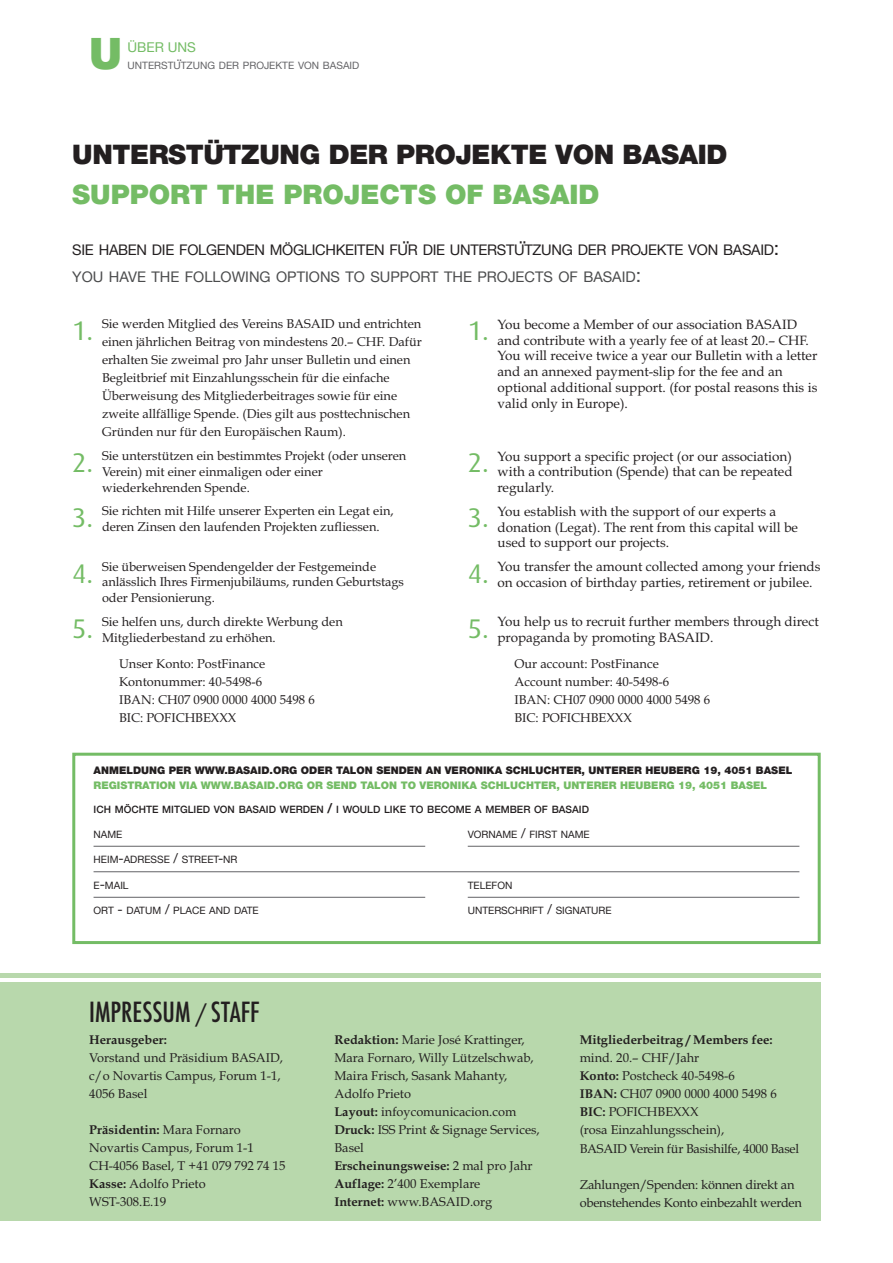
<style>
.page{position:relative;width:893px;height:1263px;background:#fff}
.page>*{position:absolute;margin:0;border:0;box-sizing:border-box;transform-origin:0 0}
.t1{font:900 43.5px "Helvetica Neue";color:#74bc65}
.t2{font:900 27px "Helvetica Neue";letter-spacing:-.015em;color:#231f20}
.t3{font:900 27px "Helvetica Neue";color:#74bc65}
.t4{font:500 condensed 27px "Futura";color:#231f20}
.t5{font:27px "Dax";color:#74bc65}
.t6{font:italic 700 27px "Adobe Hebrew";color:#231f20}
.t7{font:19.5px "Helvetica Neue";color:#231f20}
.t8{font:14.7px "Helvetica Neue";letter-spacing:-.02em;color:#231f20}
.t9{font:14.7px "Helvetica Neue";color:#4b4c4d}
.t10{font:13.5px/15.8px "Book Antiqua";color:#231f20}
.t11{font:13.5px "Helvetica Neue";color:#74bc65}
.t12{font:12.75px/18px "Book Antiqua";color:#231f20}
.t13{font:700 12.75px "Book Antiqua";color:#231f20}
.t14{font:900 10.5px "Helvetica Neue";color:#231f20}
.t15{font:900 10.5px "Helvetica Neue";color:#74bc65}
.t16{font:10.2px "Helvetica Neue";color:#231f20}
.t17{font:500 10.2px "Helvetica Neue";color:#231f20}
.t18{font:10.2px "Helvetica Neue";color:#636366}
.s1{font-size:13.5px}
.s2{font-size:19.5px}
.s3{font-size:22.5px}
.s4{font-weight:700}
</style>
<div class="page">
<div style="left:0;top:982px;width:821px;height:238px;background:#b8d8ac"></div>
<hr style="left:0;top:974px;width:821px;height:4px;background:#b8d8ac">
<div style="left:72px;top:753px;width:749px;height:191px;border:3px solid #74bc65"></div>
<hr style="left:94px;top:846px;width:331px;height:1px;background:#636366">
<hr style="left:94px;top:871px;width:705px;height:1px;background:#636366">
<hr style="left:94px;top:897px;width:331px;height:1px;background:#636366">
<hr style="left:468px;top:846px;width:331px;height:1px;background:#636366">
<hr style="left:468px;top:897px;width:331px;height:1px;background:#636366">
<h1 class="t1" style="left:89px;top:38px;width:35px">U</h1>
<p class="t11" style="left:128px;top:40px;width:70px">ÜBER UNS</p>
<p class="t18" style="left:128px;top:60px;width:233px">UNTERSTU<span class="s1">̈</span>TZUNG DER PROJEKTE VON BASAID</p>
<h2 class="t2" style="left:72px;top:145px;width:657px">UNTERSTÜTZUNG DER PROJEKTE VON BASAID</h2>
<h2 class="t6" style="left:224px;top:139px;width:9px">̈</h2>
<h2 class="t3" style="left:72px;top:185px;width:529px">SUPPORT THE PROJECTS OF BASAID</h2>
<h3 class="t7" style="left:525px;top:237px;width:7px">̈</h3>
<p class="t9" style="left:72px;top:268px;width:570px">YOU HAVE THE FOLLOWING OPTIONS TO SUPPORT THE PROJECTS OF BASAID<span class="s2">:</span></p>
<p class="t12" style="left:102px;top:316px;width:321px">Sie werden Mitglied des Vereins BASAID und entrichten einen jährlichen Beitrag von mindestens 20.– CHF. Dafür erhalten Sie zweimal pro Jahr unser Bulletin und einen Begleitbrief mit Einzahlungsschein für die einfache Überweisung des Mitgliederbeitrages sowie für eine zweite allfällige Spende. (Dies gilt aus posttechnischen Gründen nur für den Europäischen Raum).</p>
<p class="t8" style="left:72px;top:241px;width:708px">SIE HABEN DIE FOLGENDEN MÖGLICHKEITEN FUR<span class="s2">̈</span> DIE UNTERSTUTZUNG DER PROJEKTE VON BASAID<span class="s2">:</span></p>
<p class="t10" style="left:497px;top:318px;width:321px">You become a Member of our association BASAID and contribute with a yearly fee of at least 20.– CHF.<br>You will receive twice a year our Bulletin with a letter and an annexed payment-slip for the fee and an optional additional support. (for postal reasons this is valid only in Europe).</p>
<h2 class="t5" style="left:72px;top:322px;width:23px">1.</h2>
<h2 class="t5" style="left:468px;top:322px;width:23px">1.</h2>
<h2 class="t5" style="left:72px;top:453px;width:23px">2.</h2>
<p class="t12" style="left:102px;top:449px;width:306px;line-height:15.8px">Sie unterstützen ein bestimmtes Projekt (oder unseren<br>Verein) mit einer einmaligen oder einer wiederkehrenden Spende.</p>
<h2 class="t5" style="left:468px;top:453px;width:23px">2.</h2>
<p class="t10" style="left:497px;top:450px;width:297px;text-align:justify">You support a specific project (or our association) with a contribution (Spende) that can be repeated regularly.</p>
<p class="t12" style="left:102px;top:503px;width:293px">Sie richten mit Hilfe unserer Experten ein Legat ein,</p>
<p class="t12" style="left:72px;top:519px;width:309px"><sup>3.</sup> deren Zinsen den laufenden Projekten zufliessen.</p>
<p class="t12" style="left:102px;top:560px;width:303px;line-height:15.8px">Sie überweisen Spendengelder der Festgemeinde anlässlich Ihres Firmenjubiläums, runden Geburtstags oder Pensionierung.</p>
<h2 class="t5" style="left:72px;top:564px;width:23px">4.</h2>
<p class="t12" style="left:102px;top:614px;width:242px">Sie helfen uns, durch direkte Werbung den</p>
<p class="t12" style="left:119px;top:625px;width:158px;line-height:26.7px;text-indent:-47px"><sup>5.</sup> Mitgliederbestand zu erhöhen.<br>Unser Konto: PostFinance</p>
<p class="t12" style="left:119px;top:674px;width:197px">Kontonummer: 40-5498-6<br>IBAN: CH07 0900 0000 4000 5498 6<br>BIC: POFICHBEXXX</p>
<h2 class="t5" style="left:468px;top:509px;width:23px">3.</h2>
<p class="t10" style="left:497px;top:505px;width:302px">You establish with the support of our experts a donation (Legat). The rent from this capital will be used to support our projects.</p>
<p class="t10" style="left:497px;top:560px;width:325px">You transfer the amount collected among your friends</p>
<p class="t10" style="left:468px;top:576px;width:346px"><sup>4.</sup> on occasion of birthday parties, retirement or jubilee.</p>
<p class="t10" style="left:497px;top:615px;width:323px">You help us to recruit further members through direct</p>
<p class="t10" style="left:468px;top:631px;width:247px"><sup>5.</sup> propaganda by promoting BASAID.</p>
<p class="t12" style="left:514px;top:656px;width:197px">Our account: PostFinance<br>Account number: 40-5498-6<br>IBAN: CH07 0900 0000 4000 5498 6<br>BIC: POFICHBEXXX</p>
<p class="t14" style="left:94px;top:767px;width:700px">ANMELDUNG PER WWW.BASAID.ORG ODER TALON SENDEN AN VERONIKA SCHLUCHTER, UNTERER HEUBERG 19, 4051 BASEL</p>
<p class="t15" style="left:94px;top:782px;width:675px">REGISTRATION VIA WWW.BASAID.ORG OR SEND TALON TO VERONIKA SCHLUCHTER, UNTERER HEUBERG 19, 4051 BASEL</p>
<p class="t17" style="left:94px;top:803px;width:497px">ICH MÖCHTE MITGLIED VON BASAID WERDEN <span class="s1">/</span> I WOULD LIKE TO BECOME A MEMBER OF BASAID</p>
<p class="t16" style="left:94px;top:828px;width:30px">NAME</p>
<p class="t16" style="left:468px;top:828px;width:124px">VORNAME <span class="s1">/</span> FIRST NAME</p>
<p class="t16" style="left:94px;top:854px;width:145px">HEIM<span class="s1">-</span>ADRESSE <span class="s1">/</span> STREET<span class="s1">-</span>NR</p>
<p class="t16" style="left:94px;top:879px;width:37px">E<span class="s1">-</span>MAIL</p>
<p class="t16" style="left:468px;top:879px;width:46px">TELEFON</p>
<p class="t16" style="left:94px;top:905px;width:167px">ORT <span class="s1">-</span> DATUM <span class="s1">/</span> PLACE AND DATE</p>
<p class="t16" style="left:468px;top:905px;width:145px">UNTERSCHRIFT <span class="s1">/</span> SIGNATURE</p>
<h2 class="t4" style="left:89px;top:997px;width:172px">IMPRESSUM <span class="s3">/</span> STAFF</h2>
<p class="t13" style="left:89px;top:1035px;width:79px">Herausgeber:</p>
<p class="t12" style="left:89px;top:1050px;width:195px">Vorstand und Präsidium BASAID, c/o Novartis Campus, Forum 1-1,<br>4056 Basel</p>
<p class="t12" style="left:89px;top:1122px;width:198px"><span class="s4">Präsidentin:</span> Mara Fornaro<br>Novartis Campus, Forum 1-1<br>CH-4056 Basel, T +41 079 792 74 15<br><span class="s4">Kasse:</span> Adolfo Prieto<br>WST-308.E.19</p>
<p class="t12" style="left:334px;top:1032px;width:207px"><span class="s4">Redaktion:</span> Marie José Krattinger,<br>Mara Fornaro, Willy Lützelschwab,<br>Maira Frisch, Sasank Mahanty,<br>Adolfo Prieto<br><span class="s4">Layout:</span> infoycomunicacion.com<br><span class="s4">Druck:</span> ISS Print &amp; Signage Services,<br>Basel<br><span class="s4">Erscheinungsweise:</span> 2 mal pro Jahr<br><span class="s4">Auflage:</span> 2’400 Exemplare<br><span class="s4">Internet:</span> www.BASAID.org</p>
<p class="t13" style="left:580px;top:1035px;width:194px">Mitgliederbeitrag / Members fee:</p>
<p class="t12" style="left:580px;top:1050px;width:221px">mind. 20.– CHF/Jahr<br><span class="s4">Konto:</span> Postcheck 40-5498-6<br><span class="s4">IBAN:</span> CH07 0900 0000 4000 5498 6<br><span class="s4">BIC:</span> POFICHBEXXX<br>(rosa Einzahlungsschein),<br>BASAID Verein für Basishilfe, 4000 Basel</p>
<p class="t12" style="left:580px;top:1177px;width:224px">Zahlungen/Spenden: können direkt an obenstehendes Konto einbezahlt werden</p>
</div>
